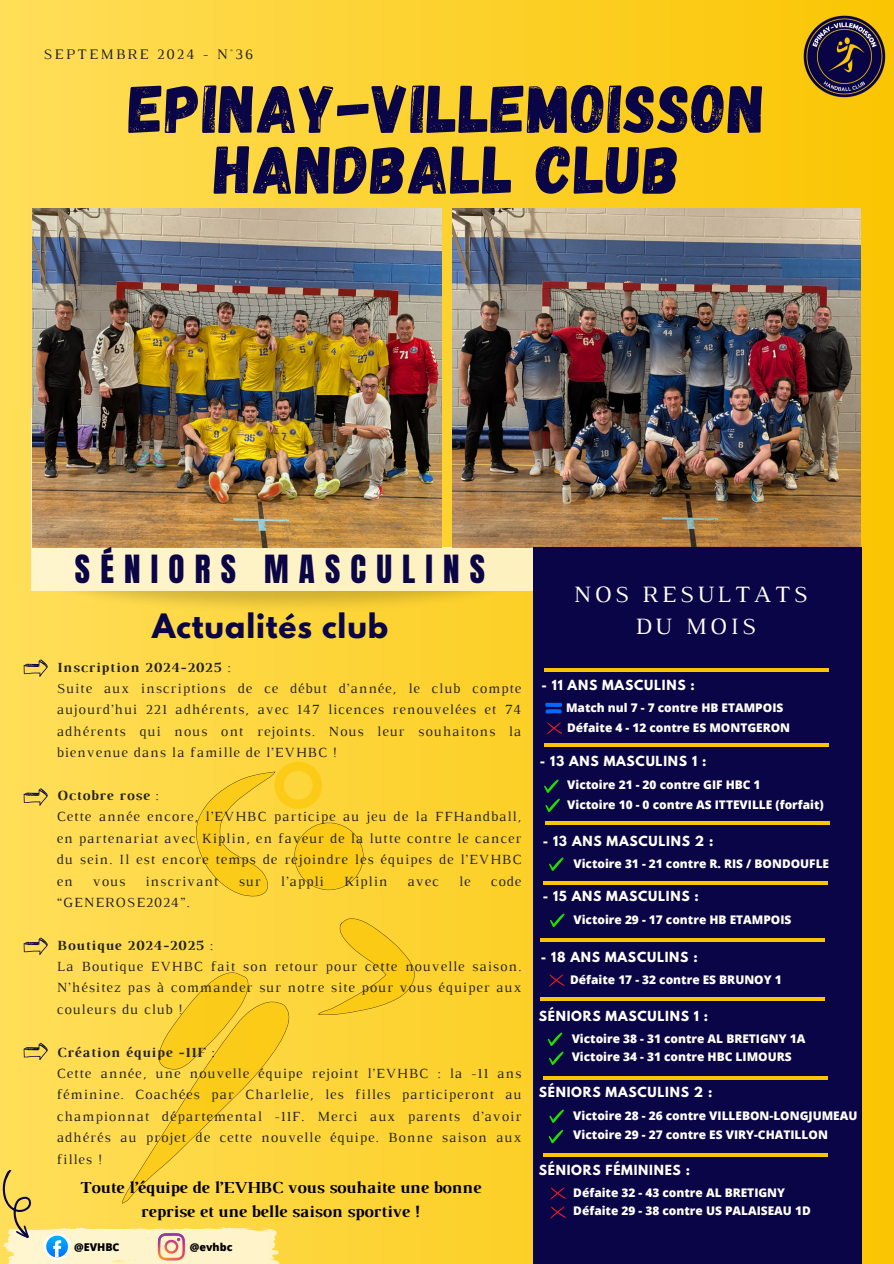
<style>
.page{position:relative;width:894px;height:1264px;background:#fff}
.page>*{position:absolute;margin:0;border:0;box-sizing:border-box;transform-origin:0 0}
.t1{font:67.8px/60.8px "Gagalin";letter-spacing:.02em;color:#0a0546;text-align:center}
.t2{font:33px "Anton";letter-spacing:.31em;color:#0a0546}
.t3{font:700 29.85px "League Spartan";letter-spacing:.03em;color:#0a0546}
.t4{font:23.85px/32.7px "Luthier";letter-spacing:.14em;color:#fffff9;text-align:center}
.t5{font:700 17.1px/23.7px "Luthier";color:#000;text-align:center}
.t6{font:14.85px "Luthier";letter-spacing:.14em;color:#222}
.t7{font:14.25px/21.3px "Luthier";letter-spacing:.07em;color:#222;text-align:justify}
.t8{font:700 14.25px "Luthier";letter-spacing:.07em;color:#222}
.t9{font:700 12.3px "League Spartan";letter-spacing:.06em;color:#fffff9}
.t10{font:800 11.85px "Open Sans";color:#fffff9}
.t11{font:800 10.8px "Open Sans";color:#000}
.s1{font-weight:400}
</style>
<div class="page">
<div style="left:0;top:0;width:893px;height:1263px;background:linear-gradient(to right,#ffde59,#f9c505)"></div>
<img style="left:21px;top:543px;width:523px;height:95px">
<img style="left:21px;top:360px;width:11px;height:96px">
<svg style="left:32px;top:408px;width:501px;height:182px;background:#fceeba"></svg>
<img style="left:452px;top:209px;width:408px;height:338px">
<img style="left:32px;top:209px;width:409px;height:338px">
<div style="left:533px;top:548px;width:328px;height:715px;background:#0a0546"></div>
<img style="left:801px;top:14px;width:85px;height:85px">
<svg style="left:318px;top:918px;width:97px;height:97px;background:#f9cd28"></svg>
<svg style="left:193px;top:761px;width:170px;height:136px;background:#fad02f"></svg>
<hr style="left:542px;top:1153px;width:285px;height:3px;background:#fac502">
<hr style="left:539px;top:997px;width:285px;height:3px;background:#fac502">
<hr style="left:539px;top:938px;width:285px;height:3px;background:#fac502">
<hr style="left:545px;top:821px;width:284px;height:3px;background:#fac502">
<hr style="left:544px;top:743px;width:284px;height:3px;background:#fac502">
<hr style="left:544px;top:668px;width:284px;height:3px;background:#fac502">
<svg style="left:549px;top:974px;width:15px;height:12px"></svg>
<svg style="left:23px;top:659px;width:25px;height:17px"></svg>
<svg style="left:0;top:972px;width:289px;height:291px;background:#fad852"></svg>
<svg style="left:549px;top:1051px;width:14px;height:13px"></svg>
<hr style="left:542px;top:1076px;width:285px;height:3px;background:#fac502">
<svg style="left:549px;top:1109px;width:15px;height:13px"></svg>
<svg style="left:550px;top:913px;width:14px;height:14px"></svg>
<svg style="left:23px;top:788px;width:25px;height:17px"></svg>
<svg style="left:23px;top:937px;width:25px;height:17px"></svg>
<svg style="left:550px;top:1206px;width:15px;height:12px"></svg>
<svg style="left:550px;top:1187px;width:15px;height:12px"></svg>
<svg style="left:548px;top:1129px;width:15px;height:14px"></svg>
<svg style="left:547px;top:1032px;width:15px;height:13px"></svg>
<hr style="left:542px;top:881px;width:285px;height:3px;background:#fac502">
<svg style="left:544px;top:779px;width:15px;height:33px"></svg>
<svg style="left:547px;top:722px;width:15px;height:12px"></svg>
<svg style="left:545px;top:702px;width:17px;height:11px"></svg>
<svg style="left:549px;top:857px;width:14px;height:13px"></svg>
<p class="t6" style="left:44px;top:49px;width:211px">SEPTEMBRE 2024 - N°36</p>
<h2 class="t1" style="left:129px;top:75px;width:637px">EPINAY-VILLEMOISSON<br>HANDBALL CLUB</h2>
<p class="t2" style="left:75px;top:545px;width:411px">SÉNIORS MASCULINS</p>
<p class="t3" style="left:152px;top:611px;width:237px">Actualités club</p>
<p class="t8" style="left:57px;top:662px;width:175px">Inscription 2024-2025 <span class="s1">:</span></p>
<p class="t7" style="left:57px;top:679px;width:466px">Suite aux inscriptions de ce début d’année, le club compte aujourd’hui 221 adhérents, avec 147 licences renouvelées et 74 adhérents qui nous ont rejoints. Nous leur souhaitons la bienvenue dans la famille de l’EVHBC !</p>
<p class="t8" style="left:57px;top:790px;width:103px">Octobre rose <span class="s1">:</span></p>
<p class="t7" style="left:57px;top:807px;width:466px">Cette année encore, l’EVHBC participe au jeu de la FFHandball, en partenariat avec Kiplin, en faveur de la lutte contre le cancer du sein. Il est encore temps de rejoindre les équipes de l’EVHBC en</p>
<p class="t7" style="left:93px;top:871px;width:34px">vous</p>
<p class="t7" style="left:145px;top:871px;width:74px">inscrivant</p>
<p class="t7" style="left:238px;top:871px;width:24px">sur</p>
<p class="t7" style="left:281px;top:871px;width:44px">l’appli</p>
<p class="t7" style="left:344px;top:871px;width:45px">Kiplin</p>
<p class="t7" style="left:407px;top:871px;width:33px">avec</p>
<p class="t7" style="left:459px;top:871px;width:13px">le</p>
<p class="t7" style="left:490px;top:871px;width:32px">code</p>
<p class="t7" style="left:57px;top:892px;width:134px">“GENEROSE2024”.</p>
<p class="t8" style="left:57px;top:939px;width:158px">Boutique 2024-2025 <span class="s1">:</span></p>
<p class="t7" style="left:57px;top:956px;width:466px">La Boutique EVHBC fait son retour pour cette nouvelle saison.<br>N’hésitez pas à commander sur notre site pour vous équiper aux couleurs du club !</p>
<p class="t8" style="left:57px;top:1046px;width:159px">Création équipe -11F <span class="s1">:</span></p>
<p class="t7" style="left:57px;top:1063px;width:466px">Cette année, une nouvelle équipe rejoint l’EVHBC : la -11 ans féminine. Coachées par Charlelie, les filles participeront au championnat départemental -11F. Merci aux parents d’avoir adhérés au projet de cette nouvelle équipe. Bonne saison aux filles !</p>
<p class="t5" style="left:79px;top:1177px;width:403px">Toute l’équipe de l’EVHBC vous souhaite une bonne reprise et une belle saison sportive !</p>
<p class="t11" style="left:74px;top:1238px;width:47px">@EVHBC</p>
<p class="t11" style="left:190px;top:1239px;width:44px">@evhbc</p>
<p class="t4" style="left:573px;top:579px;width:236px">NOS RESULTATS<br>DU MOIS</p>
<p class="t9" style="left:541px;top:679px;width:155px">- 11 ANS MASCULINS :</p>
<p class="t10" style="left:566px;top:699px;width:219px">Match nul 7 - 7 contre HB ETAMPOIS</p>
<p class="t10" style="left:567px;top:719px;width:224px">Défaite 4 - 12 contre ES MONTGERON</p>
<p class="t9" style="left:539px;top:754px;width:168px">- 13 ANS MASCULINS 1 :</p>
<p class="t10" style="left:567px;top:776px;width:195px">Victoire 21 - 20 contre GIF HBC 1</p>
<p class="t10" style="left:567px;top:796px;width:258px">Victoire 10 - 0 contre AS ITTEVILLE (forfait)</p>
<p class="t9" style="left:542px;top:834px;width:172px">- 13 ANS MASCULINS 2 :</p>
<p class="t10" style="left:573px;top:855px;width:257px">Victoire 31 - 21 contre R. RIS / BONDOUFLE</p>
<h1 class="t9" style="left:542px;top:889px;width:158px">- 15 ANS MASCULINS :</h1>
<p class="t10" style="left:573px;top:911px;width:219px">Victoire 29 - 17 contre HB ETAMPOIS</p>
<p class="t9" style="left:541px;top:950px;width:158px">- 18 ANS MASCULINS :</p>
<p class="t10" style="left:570px;top:971px;width:213px">Défaite 17 - 32 contre ES BRUNOY 1</p>
<p class="t9" style="left:538px;top:1009px;width:171px">SÉNIORS MASCULINS 1 :</p>
<p class="t10" style="left:571px;top:1048px;width:221px">Victoire 34 - 31 contre HBC LIMOURS</p>
<p class="t10" style="left:571px;top:1030px;width:235px">Victoire 38 - 31 contre AL BRETIGNY 1A</p>
<h6 class="t9" style="left:538px;top:1086px;width:175px">SÉNIORS MASCULINS 2 :</h6>
<p class="t10" style="left:573px;top:1106px;width:285px">Victoire 28 - 26 contre VILLEBON-LONGJUMEAU</p>
<p class="t10" style="left:573px;top:1126px;width:256px">Victoire 29 - 27 contre ES VIRY-CHATILLON</p>
<p class="t9" style="left:538px;top:1163px;width:153px">SÉNIORS FÉMININES :</p>
<p class="t10" style="left:573px;top:1201px;width:239px">Défaite 29 - 38 contre US PALAISEAU 1D</p>
<p class="t10" style="left:573px;top:1184px;width:213px">Défaite 32 - 43 contre AL BRETIGNY</p>
</div>
